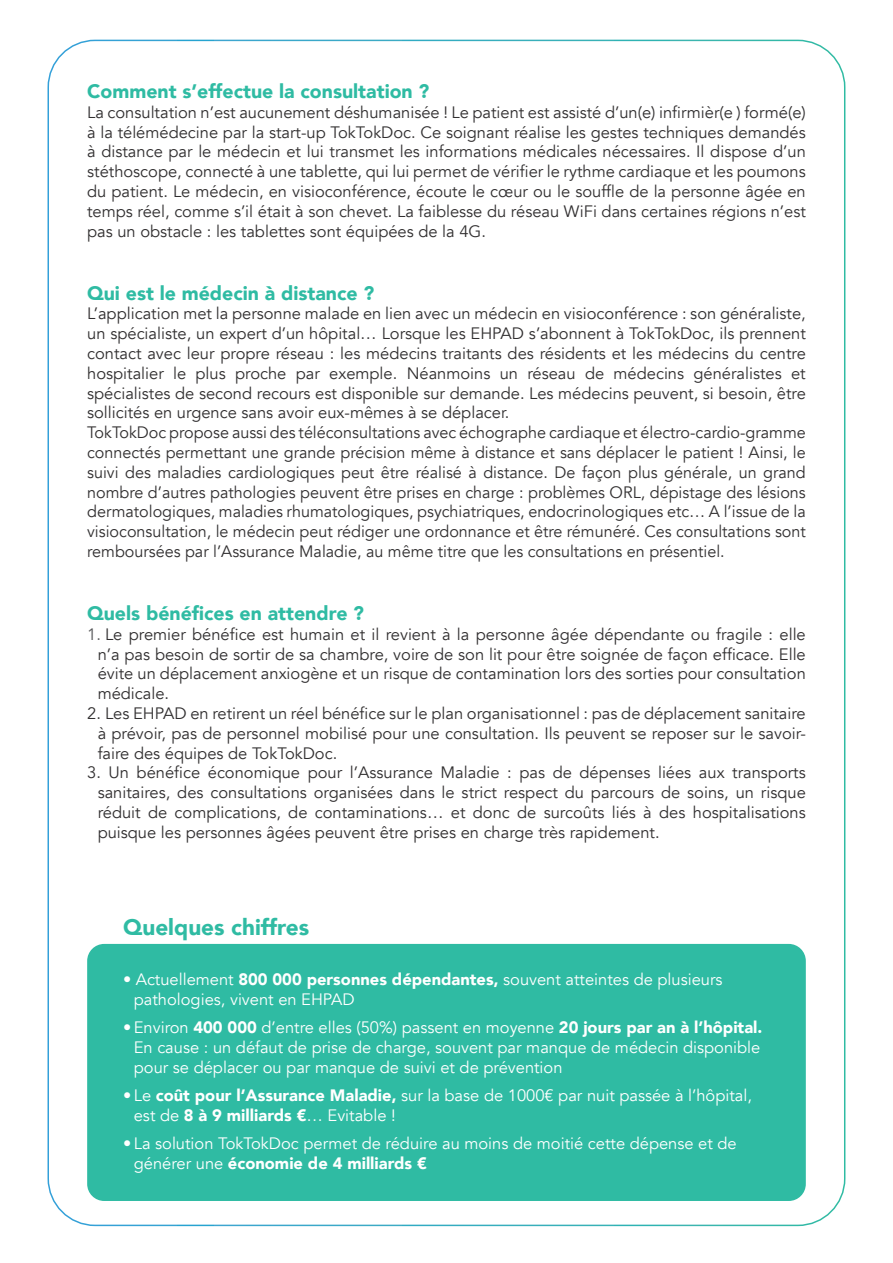
<style>
.page{position:relative;width:893px;height:1263px;background:#fff}
.page>*{position:absolute;margin:0;border:0;box-sizing:border-box;transform-origin:0 0}
.t1{font:900 22.5px "Avenir";color:#2fbba3}
.t2{font:900 19.5px "Avenir";color:#2fbba3}
.t3{font:16.5px/19.8px "Avenir";color:#312f30;text-align:justify}
.t4{font:16.5px/19.8px "Avenir";color:#fff}
.s1{color:#57585a}
.s2{font-weight:900}
</style>
<div class="page">
<div style="left:87px;top:944px;width:719px;height:257px;background:#2fbba3;border-radius:17px"></div>
<p class="t2" style="left:87px;top:74px;width:344px">Comment s’effectue la consultation ?</p>
<p class="t3" style="left:87px;top:102px;width:720px">La consultation n’est aucunement déshumanisée ! Le patient est assisté d’un(e) infirmièr(e ) formé(e) à la télémédecine par la start-up TokTokDoc. Ce soignant réalise les gestes techniques demandés à distance par le médecin et lui transmet les informations médicales nécessaires. Il dispose d’un stéthoscope, connecté à une tablette, qui lui permet de vérifier le rythme cardiaque et les poumons du patient. Le médecin, en visioconférence, écoute le cœur ou le souffle de la personne âgée en temps réel, comme s’il était à son chevet. La faiblesse du réseau WiFi dans certaines régions n’est pas un obstacle : les tablettes sont équipées de la 4G.</p>
<p class="t2" style="left:87px;top:276px;width:289px">Qui est le médecin à distance ?</p>
<p class="t3" style="left:87px;top:304px;width:720px;text-align:left">L’application met la personne malade en lien avec un médecin en visioconférence : son généraliste, un spécialiste, un expert d’un hôpital… Lorsque les EHPAD s’abonnent à TokTokDoc, ils prennent contact avec leur propre réseau : les médecins traitants des résidents et les médecins du centre hospitalier le plus proche par exemple. Néanmoins un réseau de médecins généralistes et spécialistes de second recours est disponible sur demande. Les médecins peuvent, si besoin, être sollicités en urgence sans avoir eux-mêmes à se déplacer.<br>TokTokDoc propose aussi des téléconsultations avec échographe cardiaque et électro-cardio-gramme connectés permettant une grande précision même à distance et sans déplacer le patient ! Ainsi, le suivi des maladies cardiologiques peut être réalisé à distance. De façon plus générale, un grand nombre d’autres pathologies peuvent être prises en charge : problèmes ORL, dépistage des lésions dermatologiques, maladies rhumatologiques, psychiatriques, endocrinologiques etc… A l’issue de la visioconsultation, le médecin peut rédiger une ordonnance et être rémunéré. Ces consultations sont remboursées par l’Assurance Maladie, au même titre que les consultations en présentiel.</p>
<p class="t2" style="left:87px;top:596px;width:278px">Quels bénéfices en attendre ?</p>
<p class="t3" style="left:98px;top:624px;width:710px;text-indent:-10px"><span class="s1">1.</span> Le premier bénéfice est humain et il revient à la personne âgée dépendante ou fragile : elle n’a pas besoin de sortir de sa chambre, voire de son lit pour être soignée de façon efficace. Elle évite un déplacement anxiogène et un risque de contamination lors des sorties pour consultation médicale.</p>
<p class="t3" style="left:98px;top:704px;width:710px;text-indent:-10px">2. Les EHPAD en retirent un réel bénéfice sur le plan organisationnel : pas de déplacement sanitaire à prévoir, pas de personnel mobilisé pour une consultation. Ils peuvent se reposer sur le savoir&shy;faire des équipes de TokTokDoc.</p>
<p class="t3" style="left:98px;top:763px;width:710px;text-indent:-10px">3. Un bénéfice économique pour l’Assurance Maladie : pas de dépenses liées aux transports sanitaires, des consultations organisées dans le strict respect du parcours de soins, un risque réduit de complications, de contaminations… et donc de surcoûts liés à des hospitalisations puisque les personnes âgées peuvent être prises en charge très rapidement.</p>
<h1 class="t1" style="left:123px;top:908px;width:187px">Quelques chiffres</h1>
<p class="t4" style="left:134px;top:970px;width:590px;text-indent:-10px">• Actuellement <span class="s2">800 000 personnes dépendantes,</span> souvent atteintes de plusieurs pathologies, vivent en EHPAD</p>
<p class="t4" style="left:134px;top:1018px;width:630px;text-indent:-10px">•Environ <span class="s2">400 000</span> d’entre elles (50%) passent en moyenne <span class="s2">20 jours par an à l’hôpital.<br></span>En cause : un défaut de prise de charge, souvent par manque de médecin disponible pour se déplacer ou par manque de suivi et de prévention</p>
<p class="t4" style="left:134px;top:1086px;width:620px;text-indent:-10px">• Le <span class="s2">coût pour l’Assurance Maladie,</span> sur la base de 1000€ par nuit passée à l’hôpital, est de <span class="s2">8 à 9 milliards €</span>… Evitable !</p>
<p class="t4" style="left:134px;top:1134px;width:604px;text-indent:-10px">• La solution TokTokDoc permet de réduire au moins de moitié cette dépense et de générer une <span class="s2">économie de 4 milliards €</span></p>
</div>
